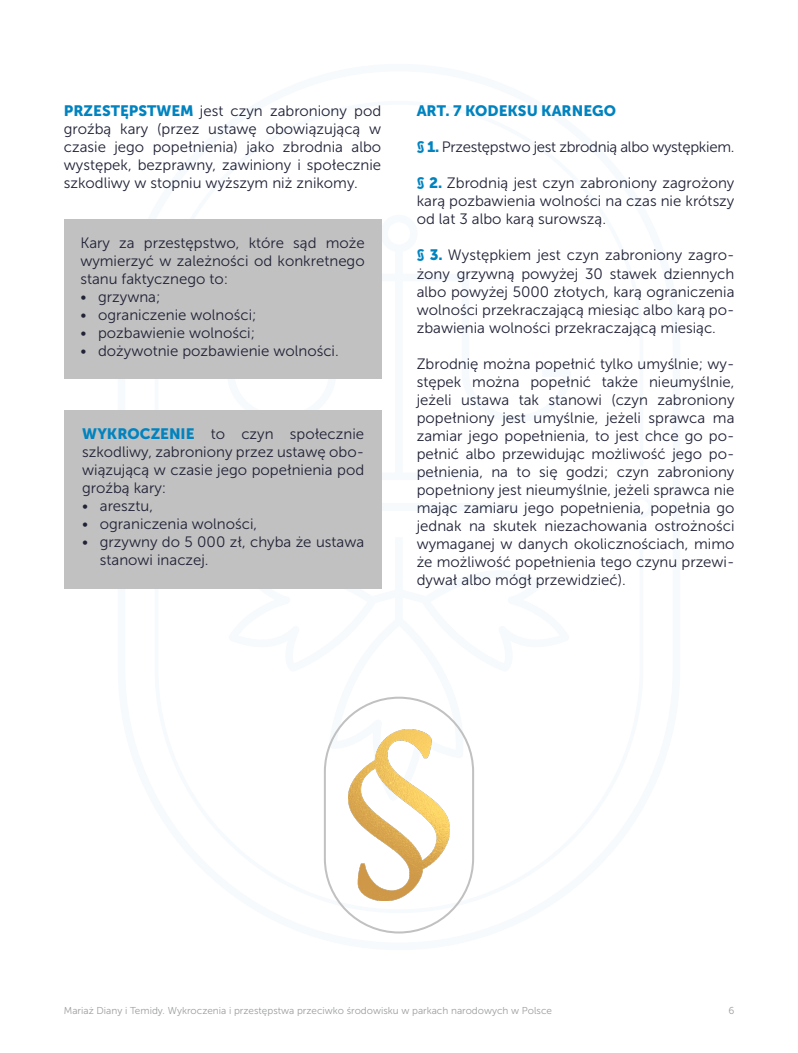
<style>
.page{position:relative;width:798px;height:1053px;background:#fff}
.page>*{position:absolute;margin:0;border:0;box-sizing:border-box;transform-origin:0 0}
.t1{font:15px/18px "Museo Sans 300";color:#202236;text-align:justify}
.t2{font:15px "Museo Sans 300";letter-spacing:-.02em;color:#202236}
.t3{font:15px "Museo Sans 900";color:#0083bf}
.t4{font:10px "Museo Sans 300";color:#9c9d9d}
.s1{font-family:"Museo Sans 900";color:#0083bf}
</style>
<div class="page">
<div style="left:281px;top:503px;width:235px;height:7px;background:#f6fafd"></div>
<svg style="left:227px;top:219px;width:155px;height:261px"></svg>
<div style="left:64px;top:219px;width:317px;height:159px;background:#c1c1c1"></div>
<div style="left:64px;top:410px;width:317px;height:178px;background:#c1c1c1"></div>
<svg style="left:324px;top:696px;width:150px;height:237px"></svg>
<p class="t1" style="left:64px;top:102px;width:319px"><span class="s1">PRZESTĘPSTWEM</span> jest czyn zabroniony pod groźbą kary (przez ustawę obowiązującą w czasie jego popełnienia) jako zbrodnia albo występek, bezprawny, zawiniony i społecznie szkodliwy w stopniu wyższym niż znikomy.</p>
<p class="t1" style="left:80px;top:234px;width:286px">Kary za przestępstwo, które sąd może wymierzyć w zależności od konkretnego stanu faktycznego to:</p>
<p class="t1" style="left:80px;top:288px;width:82px">• grzywna;</p>
<p class="t1" style="left:80px;top:306px;width:178px">• ograniczenie wolności;</p>
<p class="t1" style="left:80px;top:324px;width:176px">• pozbawienie wolności;</p>
<p class="t1" style="left:80px;top:342px;width:260px">• dożywotnie pozbawienie wolności.</p>
<p class="t1" style="left:82px;top:425px;width:283px"><span class="s1">WYKROCZENIE</span> to czyn społecznie szkodliwy, zabroniony przez ustawę obo&shy;wiązującą w czasie jego popełnienia pod groźbą kary:</p>
<p class="t1" style="left:82px;top:497px;width:72px">• aresztu,</p>
<p class="t1" style="left:82px;top:515px;width:176px">• ograniczenia wolności,</p>
<p class="t1" style="left:100px;top:533px;width:266px;text-indent:-18px">• grzywny do 5 000 zł, chyba że ustawa stanowi inaczej.</p>
<p class="t3" style="left:416px;top:103px;width:201px">ART. 7 KODEKSU KARNEGO</p>
<p class="t2" style="left:416px;top:139px;width:319px"><span class="s1">§ 1.</span> Przestępstwo jest zbrodnią albo występkiem.</p>
<p class="t1" style="left:416px;top:174px;width:319px"><span class="s1">§ 2.</span> Zbrodnią jest czyn zabroniony zagrożony karą pozbawienia wolności na czas nie krótszy od lat 3 albo karą surowszą.</p>
<p class="t1" style="left:416px;top:246px;width:319px"><span class="s1">§ 3.</span> Występkiem jest czyn zabroniony zagro&shy;żony grzywną powyżej 30 stawek dziennych albo powyżej 5000 złotych, karą ograniczenia wolności przekraczającą miesiąc albo karą po&shy;zbawienia wolności przekraczającą miesiąc.</p>
<p class="t1" style="left:416px;top:354px;width:319px">Zbrodnię można popełnić tylko umyślnie; wy&shy;stępek można popełnić także nieumyślnie, jeżeli ustawa tak stanowi (czyn zabroniony popełniony jest umyślnie, jeżeli sprawca ma zamiar jego popełnienia, to jest chce go po&shy;pełnić albo przewidując możliwość jego po&shy;pełnienia, na to się godzi; czyn zabroniony popełniony jest nieumyślnie, jeżeli sprawca nie mając zamiaru jego popełnienia, popełnia go jednak na skutek niezachowania ostrożności wymaganej w danych okolicznościach, mimo że możliwość popełnienia tego czynu przewi&shy;dywał albo mógł przewidzieć).</p>
<p class="t4" style="left:64px;top:1004px;width:489px">Mariaż Diany i Temidy. Wykroczenia i przestępstwa przeciwko środowisku w parkach narodowych w Polsce</p>
<p class="t4" style="left:728px;top:1004px;width:7px">6</p>
</div>
